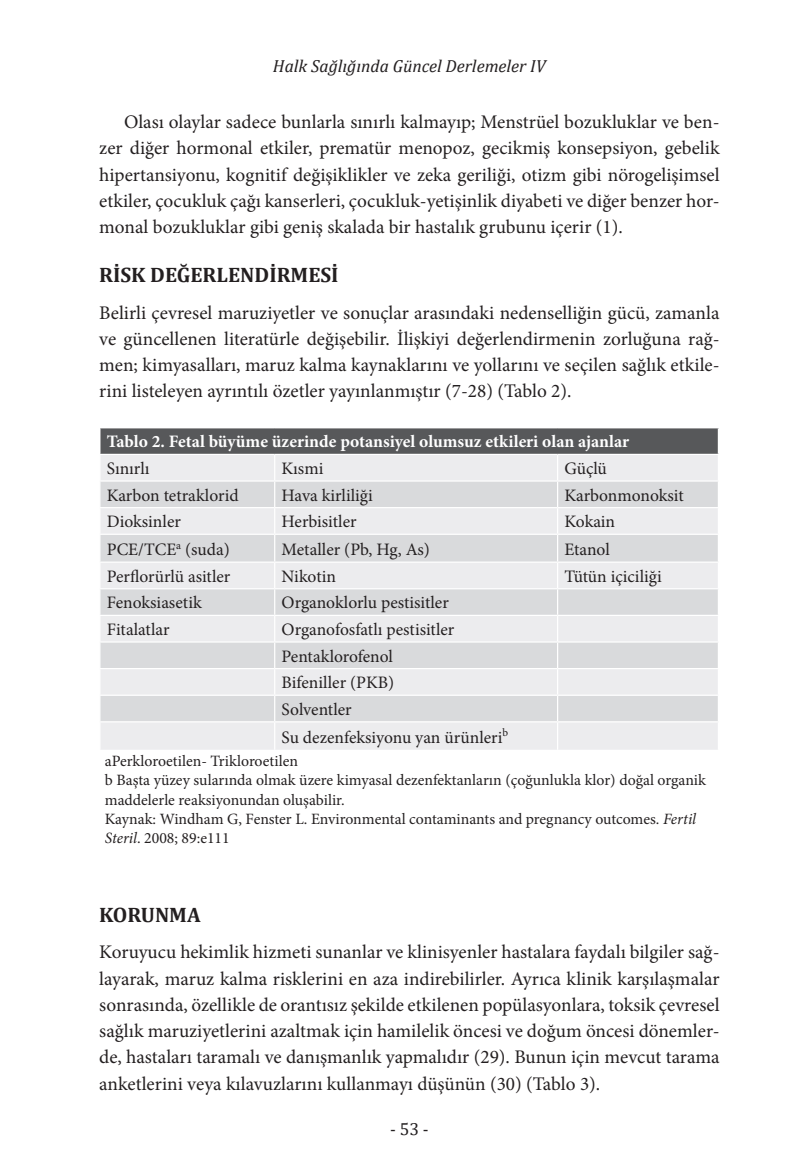
<style>
.page{position:relative;width:794px;height:1166px;background:#fff}
.page>*{position:absolute;margin:0;border:0;box-sizing:border-box;transform-origin:0 0}
.baslık_1{font:700 21px "Cambria";color:#231f20}
.duzyazi_İÇ{font:19.25px/26.2px "Minion Pro";color:#231f20;text-align:justify}
.duzyazi{font:19.25px/26.2px "Minion Pro";color:#231f20;text-align:justify}
.tabloyazi{font:17.5px "Minion Pro";color:#231f20}
.tabloyazibold{font:700 17.5px "Minion Pro";color:#fff}
.t1{font:italic 17.5px "Cambria";color:#231f20}
.t2{font:17.5px "Cambria";color:#231f20}
.kaynak_tablo{font:15.75px/19.2px "Minion Pro";color:#231f20}
.s1{font-style:italic}
</style>
<div class="page">
<div style="left:100px;top:428px;width:618px;height:26px;background:#57585a"></div>
<div style="left:101px;top:455px;width:617px;height:295px;background:#ececee"></div>
<svg style="left:100px;top:482px;width:618px;height:239px;background:#e1e2e4"></svg>
<hr style="left:99px;top:480px;width:176px;height:2px;background:#fff">
<hr style="left:275px;top:480px;width:282px;height:2px;background:#fff">
<hr style="left:557px;top:480px;width:162px;height:2px;background:#fff">
<hr style="left:99px;top:507px;width:176px;height:1px;background:#fff">
<hr style="left:275px;top:507px;width:282px;height:1px;background:#fff">
<hr style="left:557px;top:507px;width:162px;height:1px;background:#fff">
<hr style="left:99px;top:534px;width:176px;height:1px;background:#fff">
<hr style="left:275px;top:534px;width:282px;height:1px;background:#fff">
<hr style="left:557px;top:534px;width:162px;height:1px;background:#fff">
<hr style="left:99px;top:561px;width:176px;height:2px;background:#fff">
<hr style="left:275px;top:561px;width:282px;height:2px;background:#fff">
<hr style="left:557px;top:561px;width:162px;height:2px;background:#fff">
<hr style="left:99px;top:588px;width:176px;height:1px;background:#fff">
<hr style="left:275px;top:588px;width:282px;height:1px;background:#fff">
<hr style="left:557px;top:588px;width:162px;height:1px;background:#fff">
<hr style="left:99px;top:615px;width:176px;height:1px;background:#fff">
<hr style="left:275px;top:615px;width:282px;height:1px;background:#fff">
<hr style="left:557px;top:615px;width:162px;height:1px;background:#fff">
<hr style="left:99px;top:641px;width:176px;height:1px;background:#fff">
<hr style="left:275px;top:641px;width:282px;height:1px;background:#fff">
<hr style="left:557px;top:641px;width:162px;height:1px;background:#fff">
<hr style="left:99px;top:668px;width:176px;height:1px;background:#fff">
<hr style="left:275px;top:668px;width:282px;height:1px;background:#fff">
<hr style="left:557px;top:668px;width:162px;height:1px;background:#fff">
<hr style="left:99px;top:694px;width:176px;height:2px;background:#fff">
<hr style="left:275px;top:694px;width:282px;height:2px;background:#fff">
<hr style="left:557px;top:694px;width:162px;height:2px;background:#fff">
<hr style="left:99px;top:721px;width:176px;height:1px;background:#fff">
<hr style="left:275px;top:721px;width:282px;height:1px;background:#fff">
<svg style="left:274px;top:455px;width:1px;height:295px"></svg>
<hr style="left:557px;top:721px;width:162px;height:1px;background:#fff">
<svg style="left:557px;top:455px;width:1px;height:295px"></svg>
<p class="t1" style="left:273px;top:54px;width:274px">Halk Sağlığında Güncel Derlemeler IV</p>
<p class="duzyazi" style="left:99px;top:109px;width:622px;text-indent:25px">Olası olaylar sadece bunlarla sınırlı kalmayıp; Menstrüel bozukluklar ve ben&shy;zer diğer hormonal etkiler, prematür menopoz, gecikmiş konsepsiyon, gebelik hipertansiyonu, kognitif değişiklikler ve zeka geriliği, otizm gibi nörogelişimsel etkiler, çocukluk çağı kanserleri, çocukluk-yetişinlik diyabeti ve diğer benzer hor&shy;monal bozukluklar gibi geniş skalada bir hastalık grubunu içerir (1).</p>
<p class="baslık_1" style="left:99px;top:260px;width:239px">RISK DEĞERLENDIRMESI</p>
<p class="duzyazi_İÇ" style="left:99px;top:299px;width:622px">Belirli çevresel maruziyetler ve sonuçlar arasındaki nedenselliğin gücü, zamanla ve güncellenen literatürle değişebilir. İlişkiyi değerlendirmenin zorluğuna rağ&shy;men; kimyasalları, maruz kalma kaynaklarını ve yollarını ve seçilen sağlık etkile&shy;rini listeleyen ayrıntılı özetler yayınlanmıştır (7-28) (Tablo 2).</p>
<p class="tabloyazibold" style="left:107px;top:429px;width:524px">Tablo 2. Fetal büyüme üzerinde potansiyel olumsuz etkileri olan ajanlar</p>
<p class="tabloyazi" style="left:107px;top:457px;width:44px">Sınırlı</p>
<p class="tabloyazi" style="left:282px;top:457px;width:43px">Kısmi</p>
<p class="tabloyazi" style="left:564px;top:457px;width:44px">Güçlü</p>
<p class="tabloyazi" style="left:107px;top:483px;width:133px">Karbon tetraklorid</p>
<p class="tabloyazi" style="left:282px;top:483px;width:93px">Hava kirliliği</p>
<p class="tabloyazi" style="left:564px;top:483px;width:121px">Karbonmonoksit</p>
<p class="tabloyazi" style="left:107px;top:510px;width:76px">Dioksinler</p>
<p class="tabloyazi" style="left:282px;top:510px;width:76px">Herbisitler</p>
<p class="tabloyazi" style="left:564px;top:510px;width:52px">Kokain</p>
<p class="tabloyazi" style="left:107px;top:538px;width:125px">PCE/TCE<sup>a</sup> (suda)</p>
<p class="tabloyazi" style="left:282px;top:537px;width:150px">Metaller (Pb, Hg, As)</p>
<p class="tabloyazi" style="left:564px;top:537px;width:47px">Etanol</p>
<p class="tabloyazi" style="left:107px;top:564px;width:125px">Perflorürlü asitler</p>
<p class="tabloyazi" style="left:282px;top:564px;width:56px">Nikotin</p>
<p class="tabloyazi" style="left:564px;top:564px;width:99px">Tütün içiciliği</p>
<p class="tabloyazi" style="left:107px;top:591px;width:97px">Fenoksiasetik</p>
<p class="tabloyazi" style="left:282px;top:591px;width:169px">Organoklorlu pestisitler</p>
<p class="tabloyazi" style="left:107px;top:618px;width:64px">Fitalatlar</p>
<p class="tabloyazi" style="left:282px;top:618px;width:174px">Organofosfatlı pestisitler</p>
<p class="tabloyazi" style="left:282px;top:644px;width:113px">Pentaklorofenol</p>
<p class="tabloyazi" style="left:282px;top:671px;width:114px">Bifeniller (PKB)</p>
<p class="tabloyazi" style="left:282px;top:697px;width:72px">Solventler</p>
<p class="tabloyazi" style="left:282px;top:725px;width:228px">Su dezenfeksiyonu yan ürünleri<sup>b</sup></p>
<p class="kaynak_tablo" style="left:105px;top:751px;width:195px">aPerkloroetilen- Trikloroetilen</p>
<p class="kaynak_tablo" style="left:105px;top:771px;width:603px">b Başta yüzey sularında olmak üzere kimyasal dezenfektanların (çoğunlukla klor) doğal organik maddelerle reaksiyonundan oluşabilir.</p>
<p class="kaynak_tablo" style="left:105px;top:809px;width:593px">Kaynak: Windham G, Fenster L. Environmental contaminants and pregnancy outcomes. <span class="s1">Fertil<br>Steril</span>. 2008; 89:e111</p>
<p class="baslık_1" style="left:99px;top:900px;width:103px">KORUNMA</p>
<p class="duzyazi_İÇ" style="left:99px;top:939px;width:622px">Koruyucu hekimlik hizmeti sunanlar ve klinisyenler hastalara faydalı bilgiler sağ&shy;layarak, maruz kalma risklerini en aza indirebilirler. Ayrıca klinik karşılaşmalar sonrasında, özellikle de orantısız şekilde etkilenen popülasyonlara, toksik çevresel sağlık maruziyetlerini azaltmak için hamilelik öncesi ve doğum öncesi dönemler&shy;de, hastaları taramalı ve danışmanlık yapmalıdır (29). Bunun için mevcut tarama anketlerini veya kılavuzlarını kullanmayı düşünün (30) (Tablo 3).</p>
<p class="t2" style="left:390px;top:1118px;width:40px">- 53 -</p>
</div>
